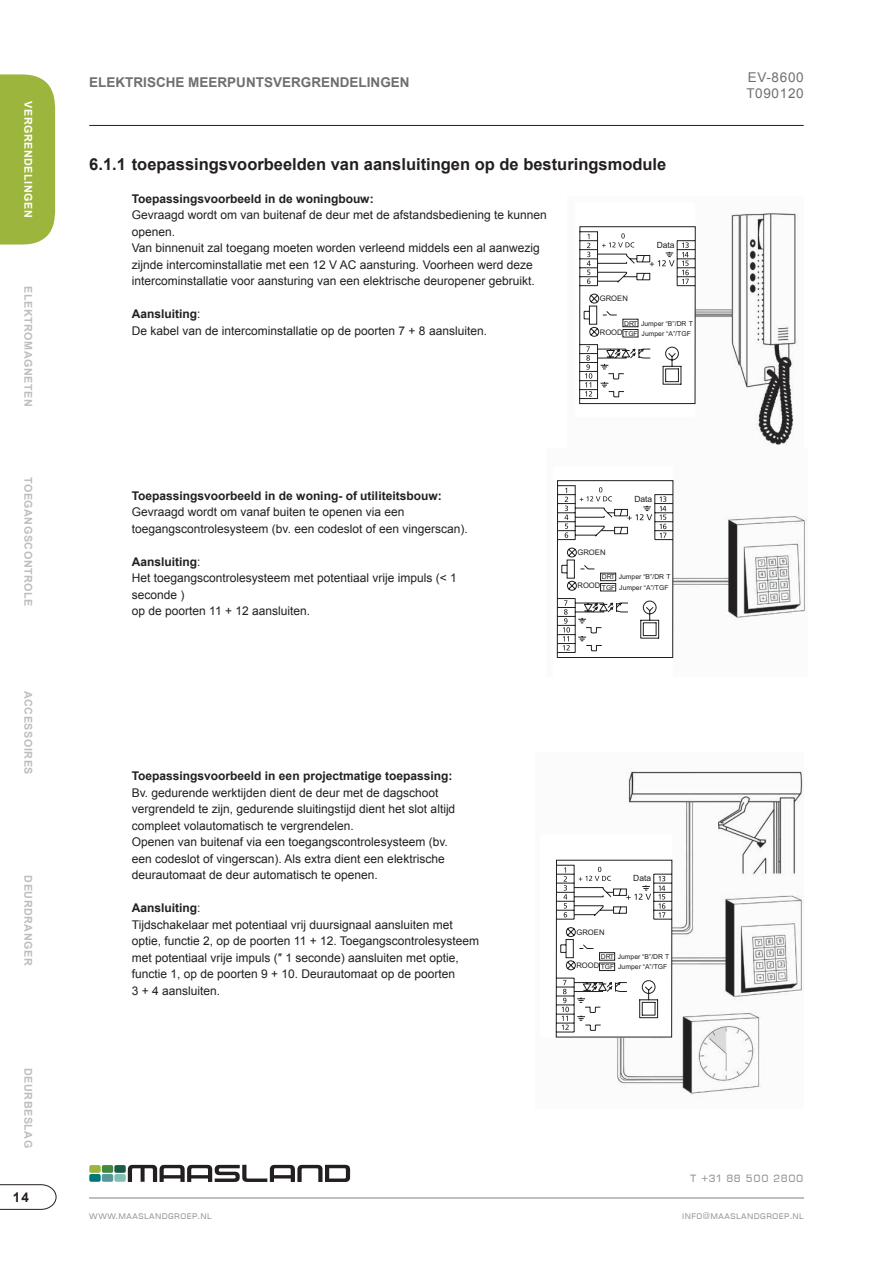
<style>
.page{position:relative;width:893px;height:1263px;background:#fff}
.page>*{position:absolute;margin:0;border:0;box-sizing:border-box;transform-origin:0 0}
.t1{font:700 16.5px "Arial";color:#231f20}
.t2{font:700 13.5px "Arial";color:#6d6f71}
.t3{font:13.5px/16.2px "Arial";letter-spacing:.05em;color:#6d6f71}
.t4{font:700 13.5px "Arial";color:#231f20}
.t5{font:12.75px "Eurostile DCD";letter-spacing:.05em;color:#949698}
.t6{font:12px/16.5px "Arial";color:#231f20}
.t7{font:700 12px "Arial";color:#231f20}
.t8{font:700 10.8px "Arial";letter-spacing:.05em;color:#bcbec0}
.t9{font:700 10.8px "Arial";letter-spacing:.05em;color:#fff}
.t10{font:9.75px "Eurostile DCD";letter-spacing:.05em;color:#949698}
.t11{font:8.55px "Arial";letter-spacing:-.01em;color:#231f20}
.t12{font:7.65px "Arial";color:#231f20}
.t13{font:6.75px/10.2px "Arial";color:#231f20}
.s1{font-weight:700}
</style>
<div class="page">
<hr style="left:89px;top:1197px;width:715px;height:1px;background:#bcbec0">
<div style="left:0;top:74px;width:55px;height:170px;background:#9cb63d"></div>
<img style="left:89px;top:1164px;width:287px;height:35px">
<svg style="left:89px;top:1165px;width:261px;height:17px"></svg>
<hr style="left:89px;top:125px;width:715px;height:1px;background:#231f20">
<svg style="left:0;top:1184px;width:57px;height:26px"></svg>
<img style="left:695px;top:213px;width:103px;height:232px">
<img style="left:674px;top:516px;width:132px;height:103px">
<img style="left:617px;top:770px;width:187px;height:324px">
<div style="left:540px;top:834px;width:132px;height:203px;background:#fff"></div>
<svg style="left:579px;top:226px;width:117px;height:178px"></svg>
<svg style="left:556px;top:480px;width:118px;height:178px"></svg>
<svg style="left:555px;top:859px;width:118px;height:179px"></svg>
<p class="t9" style="left:36px;top:101px;width:118px;rotate:90deg">VERGRENDELINGEN</p>
<p class="t8" style="left:35px;top:286px;width:122px;rotate:90deg">ELEKTROMAGNETEN</p>
<p class="t8" style="left:35px;top:477px;width:131px;rotate:90deg">TOEGANGSCONTROLE</p>
<p class="t8" style="left:35px;top:691px;width:85px;rotate:90deg">ACCESSOIRES</p>
<p class="t8" style="left:35px;top:875px;width:92px;rotate:90deg">DEURDRANGER</p>
<p class="t8" style="left:35px;top:1068px;width:81px;rotate:90deg">DEURBESLAG</p>
<p class="t4" style="left:13px;top:1188px;width:18px">14</p>
<p class="t2" style="left:89px;top:73px;width:322px">ELEKTRISCHE MEERPUNTSVERGRENDELINGEN</p>
<h1 class="t1" style="left:89px;top:153px;width:579px">6.1.1 toepassingsvoorbeelden van aansluitingen op de besturingsmodule</h1>
<p class="t7" style="left:132px;top:190px;width:243px">Toepassingsvoorbeeld in de woningbouw:</p>
<p class="t6" style="left:132px;top:207px;width:416px">Gevraagd wordt om van buitenaf de deur met de afstandsbediening te kunnen openen.<br>Van binnenuit zal toegang moeten worden verleend middels een al aanwezig zijnde intercominstallatie met een 12 V AC aansturing. Voorheen werd deze intercominstallatie voor aansturing van een elektrische deuropener gebruikt.</p>
<p class="t6" style="left:132px;top:306px;width:357px"><span class="s1">Aansluiting</span>:<br>De kabel van de intercominstallatie op de poorten 7 + 8 aansluiten.</p>
<p class="t11" style="left:657px;top:239px;width:20px">Data</p>
<p class="t12" style="left:600px;top:294px;width:30px">GROEN</p>
<p class="t12" style="left:600px;top:327px;width:24px">ROOD</p>
<p class="t13" style="left:624px;top:318px;width:70px">DRT Jumper “B”/DR T<br>TGF Jumper “A”/TGF</p>
<p class="t3" style="left:746px;top:69px;width:59px">EV-8600<br>T090120</p>
<p class="t7" style="left:132px;top:487px;width:311px">Toepassingsvoorbeeld in de woning- of utiliteitsbouw:</p>
<p class="t6" style="left:132px;top:504px;width:337px">Gevraagd wordt om vanaf buiten te openen via een toegangscontrolesysteem (bv. een codeslot of een vingerscan).</p>
<p class="t6" style="left:132px;top:553px;width:327px"><span class="s1">Aansluiting</span>:<br>Het toegangscontrolesysteem met potentiaal vrije impuls (&lt; 1 seconde )<br>op de poorten 11 + 12 aansluiten.</p>
<p class="t11" style="left:634px;top:493px;width:20px">Data</p>
<p class="t12" style="left:577px;top:547px;width:30px">GROEN</p>
<p class="t12" style="left:577px;top:581px;width:24px">ROOD</p>
<p class="t13" style="left:602px;top:572px;width:70px">DRT Jumper “B”/DR T<br>TGF Jumper “A”/TGF</p>
<p class="t7" style="left:132px;top:768px;width:322px">Toepassingsvoorbeeld in een projectmatige toepassing:</p>
<p class="t6" style="left:132px;top:784px;width:325px">Bv. gedurende werktijden dient de deur met de dagschoot vergrendeld te zijn, gedurende sluitingstijd dient het slot altijd compleet volautomatisch te vergrendelen.<br>Openen van buitenaf via een toegangscontrolesysteem (bv. een codeslot of vingerscan). Als extra dient een elektrische deurautomaat de deur automatisch te openen.</p>
<p class="t6" style="left:132px;top:900px;width:349px"><span class="s1">Aansluiting</span>:<br>Tijdschakelaar met potentiaal vrij duursignaal aansluiten met optie, functie 2, op de poorten 11 + 12. Toegangscontrolesysteem met potentiaal vrije impuls (″ 1 seconde) aansluiten met optie, functie 1, op de poorten 9 + 10. Deurautomaat op de poorten<br>3 + 4 aansluiten.</p>
<p class="t11" style="left:633px;top:873px;width:20px">Data</p>
<p class="t12" style="left:576px;top:927px;width:30px">GROEN</p>
<p class="t12" style="left:576px;top:960px;width:24px">ROOD</p>
<p class="t13" style="left:601px;top:951px;width:70px">DRT Jumper “B”/DR T<br>TGF Jumper “A”/TGF</p>
<p class="t5" style="left:690px;top:1170px;width:115px">t +31 88 500 2800</p>
<p class="t10" style="left:89px;top:1211px;width:124px">www.maaslandgroep.nl</p>
<p class="t10" style="left:682px;top:1210px;width:123px">info@maaslandgroep.nl</p>
</div>
